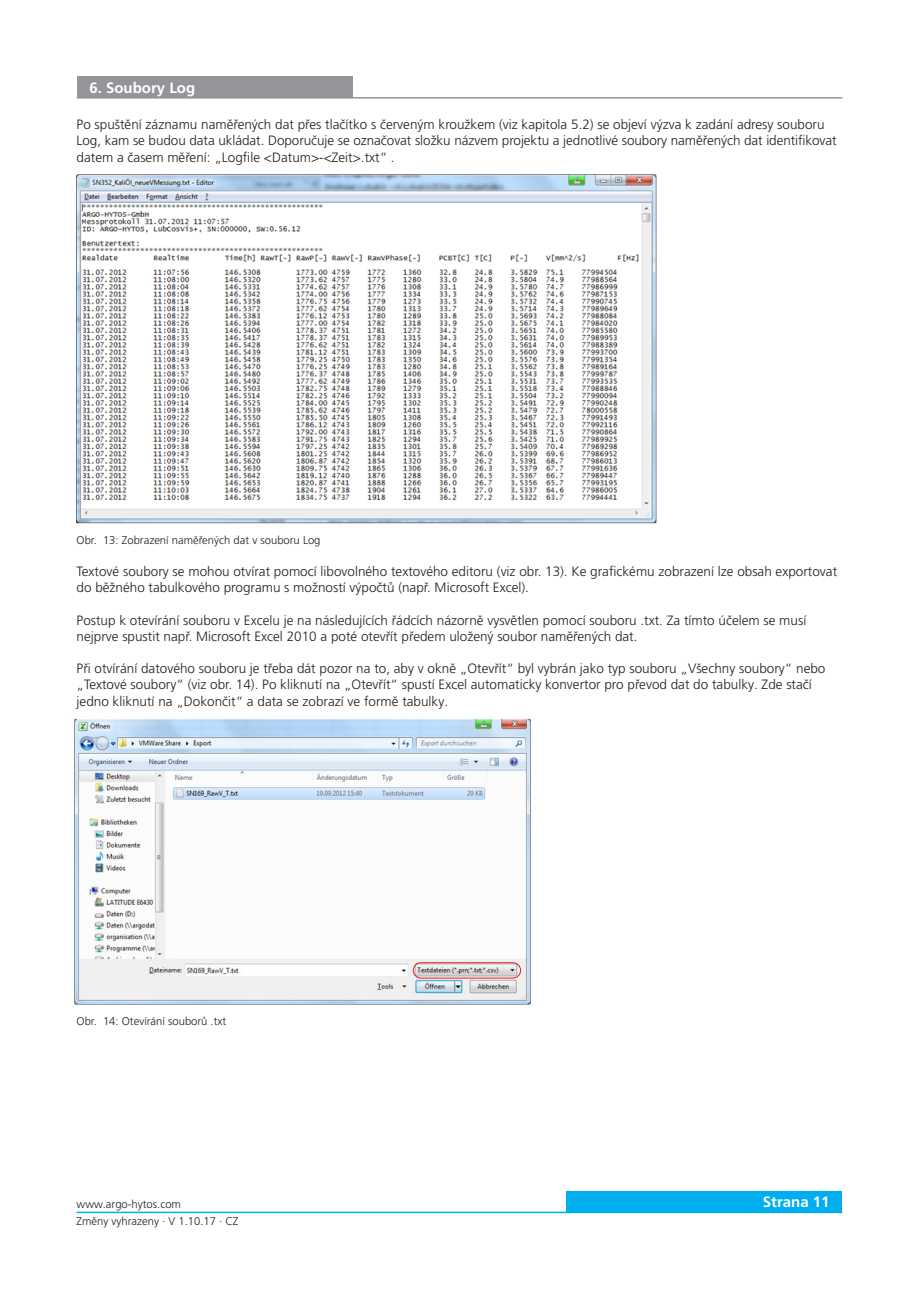
<style>
.page{position:relative;width:919px;height:1289px;background:#fff}
.page>*{position:absolute;margin:0;border:0;box-sizing:border-box;transform-origin:0 0}
.Überschrift_2_weiss{font:700 15px "Frutiger LT Pro";color:#fff}
._06_Copytext{font:300 13.5px/16.2px "Frutiger LT Pro";color:#231f20}
._08_Legend{font:300 11.25px "Frutiger LT Pro";color:#231f20}
</style>
<div class="page">
<div style="left:566px;top:1191px;width:276px;height:21px;background:#00aeef"></div>
<hr style="left:77px;top:1211px;width:765px;height:2px;background:#00aeef">
<div style="left:77px;top:77px;width:275px;height:21px;background:#939598"></div>
<hr style="left:77px;top:97px;width:765px;height:2px;background:#939598">
<img style="left:77px;top:174px;width:580px;height:350px">
<img style="left:74px;top:718px;width:457px;height:287px">
<div style="left:413px;top:962px;width:108px;height:16px;border:1px solid #ee1d23;border-radius:8px"></div>
<p class="Überschrift_2_weiss" style="left:89px;top:79px;width:107px">6. Soubory Log</p>
<p class="_06_Copytext" style="left:77px;top:117px;width:761px">Po spuštění záznamu naměřených dat přes tlačítko s červeným kroužkem (viz kapitola 5.2) se objeví výzva k zadání adresy souboru<br>Log, kam se budou data ukládat. Doporučuje se označovat složku názvem projektu a jednotlivé soubory naměřených dat identifikovat datem a časem měření: „Logfile &lt;Datum&gt;-&lt;Zeit&gt;.txt“ .</p>
<p class="_08_Legend" style="left:77px;top:533px;width:245px">Obr. 13: Zobrazení naměřených dat v souboru Log</p>
<p class="_06_Copytext" style="left:77px;top:563px;width:762px">Textové soubory se mohou otvírat pomocí libovolného textového editoru (viz obr. 13). Ke grafickému zobrazení lze obsah exportovat do běžného tabulkového programu s možností výpočtů (např. Microsoft Excel).</p>
<p class="_06_Copytext" style="left:77px;top:612px;width:731px">Postup k otevírání souboru v Excelu je na následujících řádcích názorně vysvětlen pomocí souboru .txt. Za tímto účelem se musí nejprve spustit např. Microsoft Excel 2010 a poté otevřít předem uložený soubor naměřených dat.</p>
<p class="_06_Copytext" style="left:77px;top:660px;width:750px">Při otvírání datového souboru je třeba dát pozor na to, aby v okně „Otevřít“ byl vybrán jako typ souboru „Všechny soubory“ nebo „Textové soubory“ (viz obr. 14). Po kliknutí na „Otevřít“ spustí Excel automaticky konvertor pro převod dat do tabulky. Zde stačí jedno kliknutí na „Dokončit“ a data se zobrazí ve formě tabulky.</p>
<p class="_08_Legend" style="left:77px;top:1014px;width:151px">Obr. 14: Otevírání souborů .txt</p>
<p class="_08_Legend" style="left:77px;top:1197px;width:106px">www.argo-hytos.com</p>
<p class="Überschrift_2_weiss" style="left:762px;top:1193px;width:68px">Strana 11</p>
<p class="_08_Legend" style="left:77px;top:1214px;width:163px">Změny vyhrazeny · V 1.10.17 · CZ</p>
</div>
